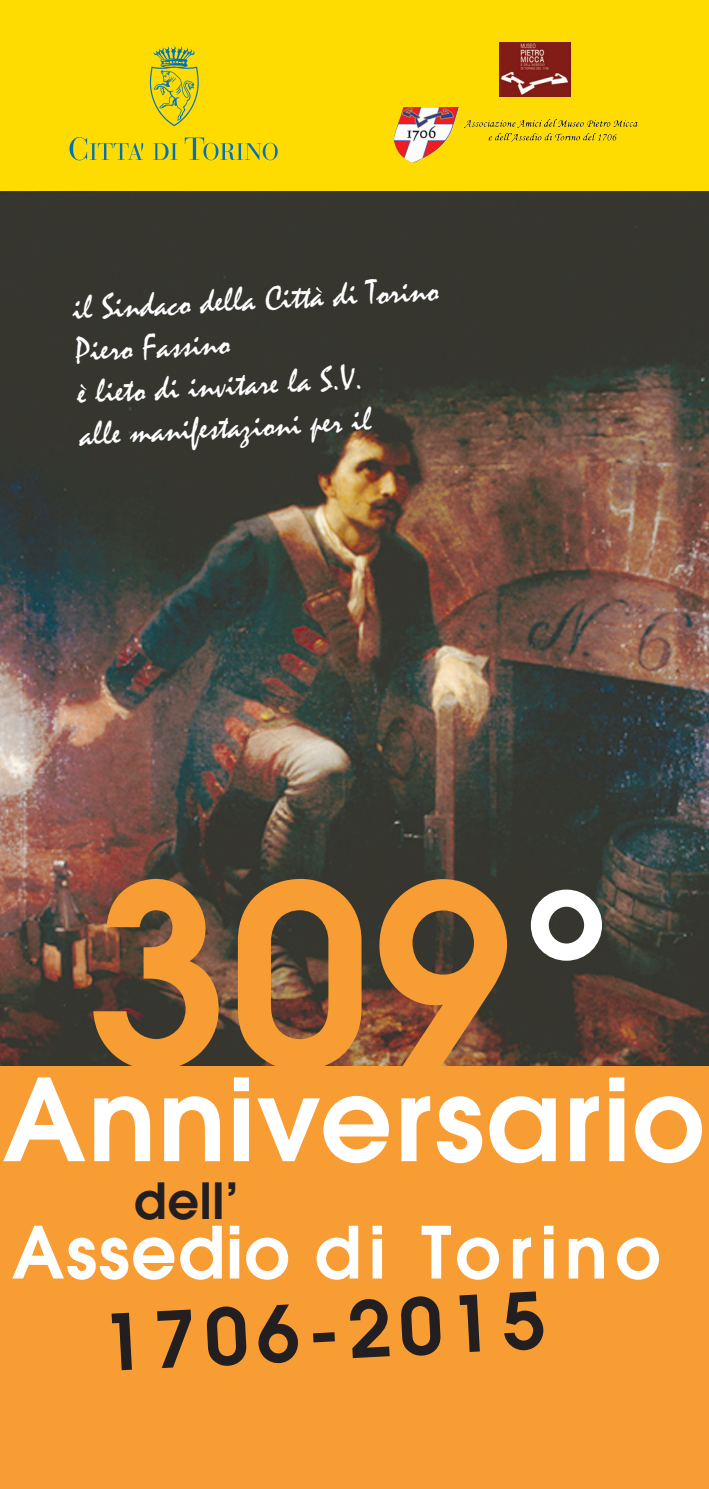
<style>
.page{position:relative;width:709px;height:1489px;background:#fff}
.page>*{position:absolute;margin:0;border:0;box-sizing:border-box;transform-origin:0 0}
.t1{font:600 248.75px "Avant Garde";color:#f89d34}
.t2{font:600 113.25px "Avant Garde";letter-spacing:.015em;color:#fff}
.t3{font:600 77px "Avant Garde";color:#231f20}
.t4{font:600 71.25px "Avant Garde";letter-spacing:.035em;color:#fff}
.t5{font:600 49.5px "Avant Garde";color:#231f20}
.t6{font:35px/42px "Mistral";color:#fff}
.s1{color:#fff}
</style>
<div class="page">
<img style="left:0;top:191px;width:709px;height:875px">
<div style="left:0;top:1px;width:709px;height:190px;background:#ffdc01"></div>
<div style="left:0;top:1066px;width:709px;height:422px;background:#f89d34"></div>
<img style="left:70px;top:46px;width:207px;height:114px">
<img style="left:499px;top:43px;width:71px;height:53px">
<img style="left:394px;top:107px;width:231px;height:56px">
<p class="t6" style="left:72px;top:288px;width:368px;rotate:-3deg">il Sindaco della Città di Torino<br>Piero Fassino<br>è lieto di invitare la S.V.<br>alle manifestazioni per il</p>
<h1 class="t1" style="left:86px;top:812px;width:531px">309<span class="s1">°</span></h1>
<h2 class="t2" style="left:2px;top:1045px;width:703px">Anniversario</h2>
<h3 class="t5" style="left:134px;top:1168px;width:107px">dell’</h3>
<h3 class="t4" style="left:12px;top:1205px;width:650px">Assedio di Torino</h3>
<h3 class="t3" style="left:100px;top:1292px;width:444px;rotate:-3deg">1706-2015</h3>
</div>
